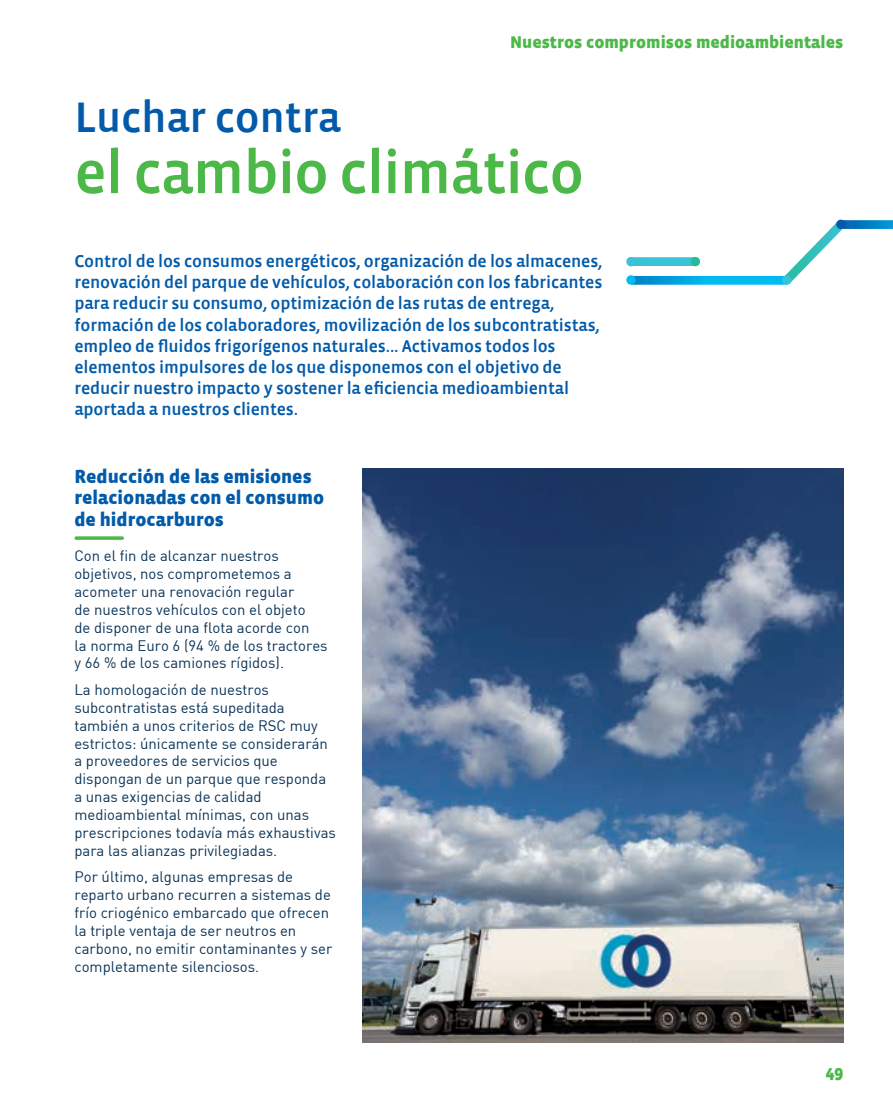
<style>
.page{position:relative;width:893px;height:1117px;background:#fff}
.page>*{position:absolute;margin:0;border:0;box-sizing:border-box;transform-origin:0 0}
.t1{font:61.25px "Vista Sans Med";letter-spacing:-.02em;color:#4cb848}
.t2{font:43.75px "Vista Sans Med";letter-spacing:-.01em;color:#015aaa}
.t3{font:900 19.25px/21px "Vista Sans";color:#015aaa}
.t4{font:17.5px/21px "Vista Sans Med";letter-spacing:-.01em;color:#015aaa}
.t5{font:900 17.5px "Vista Sans";color:#4cb848}
.t6{font:900 17.5px "Vista Sans Alt";color:#4cb848}
.t7{font:14.88px/17.8px "DIN";color:#093358}
</style>
<div class="page">
<hr style="left:76px;top:536px;width:46px;height:3px;background:#4cb848">
<img style="left:363px;top:468px;width:480px;height:574px">
<div style="left:631px;top:257px;width:64px;height:9px;background:#3ac2d7"></div>
<svg style="left:626px;top:257px;width:10px;height:10px"></svg>
<svg style="left:690px;top:257px;width:10px;height:10px"></svg>
<svg style="left:853px;top:220px;width:40px;height:9px"></svg>
<svg style="left:774px;top:219px;width:79px;height:66px"></svg>
<svg style="left:633px;top:276px;width:151px;height:8px"></svg>
<div style="left:782px;top:275px;width:9px;height:9px;background:#3ac2d7;border-radius:50%"></div>
<div style="left:836px;top:220px;width:10px;height:9px;background:#015aaa;border-radius:50%"></div>
<div style="left:626px;top:275px;width:10px;height:9px;background:#00baf1;border-radius:50%"></div>
<p class="t5" style="left:510px;top:33px;width:335px">Nuestros compromisos medioambientales</p>
<h2 class="t2" style="left:74px;top:95px;width:268px">Luchar contra</h2>
<h1 class="t1" style="left:74px;top:141px;width:511px">el cambio climático</h1>
<p class="t4" style="left:74px;top:251px;width:530px">Control de los consumos energéticos, organización de los almacenes, renovación del parque de vehículos, colaboración con los fabricantes para reducir su consumo, optimización de las rutas de entrega, formación de los colaboradores, movilización de los subcontratistas, empleo de fluidos frigorígenos naturales... Activamos todos los elementos impulsores de los que disponemos con el objetivo de reducir nuestro impacto y sostener la eficiencia medioambiental aportada a nuestros clientes.</p>
<p class="t3" style="left:74px;top:466px;width:251px">Reducción de las emisiones relacionadas con el consumo de hidrocarburos</p>
<p class="t7" style="left:74px;top:546px;width:255px">Con el fin de alcanzar nuestros objetivos, nos comprometemos a acometer una renovación regular<br>de nuestros vehículos con el objeto<br>de disponer de una flota acorde con<br>la norma Euro 6 (94 % de los tractores y 66 % de los camiones rígidos).</p>
<p class="t7" style="left:74px;top:680px;width:263px">La homologación de nuestros subcontratistas está supeditada también a unos criterios de RSC muy estrictos: únicamente se considerarán a proveedores de servicios que dispongan de un parque que responda a unas exigencias de calidad medioambiental mínimas, con unas prescripciones todavía más exhaustivas para las alianzas privilegiadas.</p>
<p class="t7" style="left:74px;top:867px;width:260px">Por último, algunas empresas de reparto urbano recurren a sistemas de frío criogénico embarcado que ofrecen la triple ventaja de ser neutros en carbono, no emitir contaminantes y ser completamente silenciosos.</p>
<p class="t6" style="left:826px;top:1065px;width:19px">49</p>
</div>
